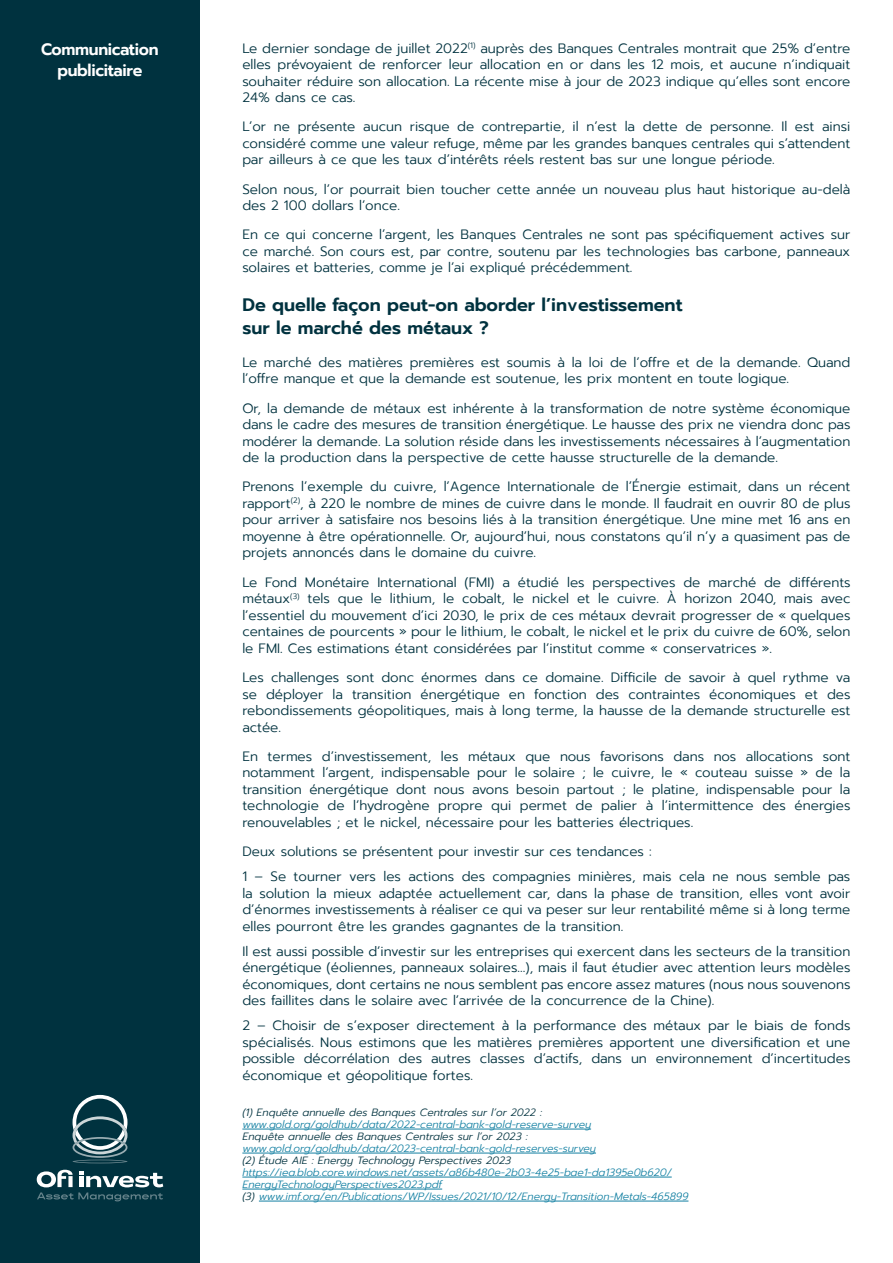
<style>
.page{position:relative;width:893px;height:1263px;background:#fff}
.page>*{position:absolute;margin:0;border:0;box-sizing:border-box;transform-origin:0 0}
.TEXTE_COURANT{font:600 18px/22.5px "Prompt";color:#00323f}
.TEXTE_COURANT-2{font:600 16.5px/21px "Prompt";letter-spacing:-.02em;color:#fff;text-align:center}
.TEXTE_COURANT-3{font:300 13.5px/16.5px "Prompt";color:#00323f;text-align:justify}
.TEXTE_COURANT-4{font:italic 300 10.5px/12px "Prompt";color:#1581a3}
.TEXTE_COURANT-5{font:italic 300 10.5px "Prompt";color:#00323f}
.s1{color:#00323f}
</style>
<div class="page">
<div style="left:0;top:0;width:200px;height:1263px;background:#00323f"></div>
<svg style="left:37px;top:1170px;width:126px;height:31px"></svg>
<svg style="left:73px;top:1159px;width:54px;height:4px"></svg>
<hr style="left:75px;top:1160px;width:50px;height:2px;background:#fff;border-radius:50%">
<svg style="left:73px;top:1095px;width:54px;height:63px"></svg>
<hr style="left:242px;top:1129px;width:349px;height:1px;background:#1581a3">
<hr style="left:242px;top:1153px;width:354px;height:1px;background:#1581a3">
<hr style="left:242px;top:1177px;width:430px;height:1px;background:#1581a3">
<hr style="left:242px;top:1189px;width:200px;height:1px;background:#1581a3">
<hr style="left:259px;top:1201px;width:429px;height:1px;background:#1581a3">
<p class="TEXTE_COURANT-2" style="left:41px;top:39px;width:119px">Communication publicitaire</p>
<p class="TEXTE_COURANT-3" style="left:242px;top:40px;width:610px">Le dernier sondage de juillet 2022<sup>(1)</sup> auprès des Banques Centrales montrait que 25% d’entre elles prévoyaient de renforcer leur allocation en or dans les 12 mois, et aucune n’indiquait souhaiter réduire son allocation. La récente mise à jour de 2023 indique qu’elles sont encore 24% dans ce cas.</p>
<p class="TEXTE_COURANT-3" style="left:242px;top:118px;width:610px">L’or ne présente aucun risque de contrepartie, il n’est la dette de personne. Il est ainsi considéré comme une valeur refuge, même par les grandes banques centrales qui s’attendent par ailleurs à ce que les taux d’intérêts réels restent bas sur une longue période.</p>
<p class="TEXTE_COURANT-3" style="left:242px;top:181px;width:610px">Selon nous, l’or pourrait bien toucher cette année un nouveau plus haut historique au-delà des 2 100 dollars l’once.</p>
<p class="TEXTE_COURANT-3" style="left:242px;top:226px;width:610px">En ce qui concerne l’argent, les Banques Centrales ne sont pas spécifiquement actives sur ce marché. Son cours est, par contre, soutenu par les technologies bas carbone, panneaux solaires et batteries, comme je l’ai expliqué précédemment.</p>
<p class="TEXTE_COURANT" style="left:242px;top:294px;width:442px">De quelle façon peut-on aborder l’investissement sur le marché des métaux ?</p>
<p class="TEXTE_COURANT-3" style="left:242px;top:354px;width:610px">Le marché des matières premières est soumis à la loi de l’offre et de la demande. Quand l’offre manque et que la demande est soutenue, les prix montent en toute logique.</p>
<p class="TEXTE_COURANT-3" style="left:242px;top:400px;width:610px">Or, la demande de métaux est inhérente à la transformation de notre système économique dans le cadre des mesures de transition énergétique. Le hausse des prix ne viendra donc pas modérer la demande. La solution réside dans les investissements nécessaires à l’augmentation de la production dans la perspective de cette hausse structurelle de la demande.</p>
<p class="TEXTE_COURANT-3" style="left:242px;top:479px;width:610px">Prenons l’exemple du cuivre, l’Agence Internationale de l’Énergie estimait, dans un récent rapport<sup>(2)</sup>, à 220 le nombre de mines de cuivre dans le monde. Il faudrait en ouvrir 80 de plus pour arriver à satisfaire nos besoins liés à la transition énergétique. Une mine met 16 ans en moyenne à être opérationnelle. Or, aujourd’hui, nous constatons qu’il n’y a quasiment pas de projets annoncés dans le domaine du cuivre.</p>
<p class="TEXTE_COURANT-3" style="left:242px;top:574px;width:610px">Le Fond Monétaire International (FMI) a étudié les perspectives de marché de différents métaux<sup>(3)</sup> tels que le lithium, le cobalt, le nickel et le cuivre. À horizon 2040, mais avec l’essentiel du mouvement d’ici 2030, le prix de ces métaux devrait progresser de « quelques centaines de pourcents » pour le lithium, le cobalt, le nickel et le prix du cuivre de 60%, selon le FMI. Ces estimations étant considérées par l’institut comme « conservatrices ».</p>
<p class="TEXTE_COURANT-3" style="left:242px;top:669px;width:610px">Les challenges sont donc énormes dans ce domaine. Difficile de savoir à quel rythme va se déployer la transition énergétique en fonction des contraintes économiques et des rebondissements géopolitiques, mais à long terme, la hausse de la demande structurelle est actée.</p>
<p class="TEXTE_COURANT-3" style="left:242px;top:748px;width:610px">En termes d’investissement, les métaux que nous favorisons dans nos allocations sont notamment l’argent, indispensable pour le solaire ; le cuivre, le « couteau suisse » de la transition énergétique dont nous avons besoin partout ; le platine, indispensable pour la technologie de l’hydrogène propre qui permet de palier à l’intermittence des énergies renouvelables ; et le nickel, nécessaire pour les batteries électriques.</p>
<p class="TEXTE_COURANT-3" style="left:242px;top:843px;width:411px">Deux solutions se présentent pour investir sur ces tendances :</p>
<p class="TEXTE_COURANT-3" style="left:242px;top:868px;width:610px">1 – Se tourner vers les actions des compagnies minières, mais cela ne nous semble pas la solution la mieux adaptée actuellement car, dans la phase de transition, elles vont avoir d’énormes investissements à réaliser ce qui va peser sur leur rentabilité même si à long terme elles pourront être les grandes gagnantes de la transition.</p>
<p class="TEXTE_COURANT-3" style="left:242px;top:943px;width:610px">Il est aussi possible d’investir sur les entreprises qui exercent dans les secteurs de la transition énergétique (éoliennes, panneaux solaires…), mais il faut étudier avec attention leurs modèles économiques, dont certains ne nous semblent pas encore assez matures (nous nous souvenons des faillites dans le solaire avec l’arrivée de la concurrence de la Chine).</p>
<p class="TEXTE_COURANT-3" style="left:242px;top:1017px;width:610px">2 – Choisir de s’exposer directement à la performance des métaux par le biais de fonds spécialisés. Nous estimons que les matières premières apportent une diversification et une possible décorrélation des autres classes d’actifs, dans un environnement d’incertitudes économique et géopolitique fortes.</p>
<p class="TEXTE_COURANT-5" style="left:242px;top:1105px;width:301px">(1) Enquête annuelle des Banques Centrales sur l’or 2022 :</p>
<p class="TEXTE_COURANT-4" style="left:242px;top:1118px;width:350px">www.gold.org/goldhub/data/2022-central-bank-gold-reserve-survey</p>
<p class="TEXTE_COURANT-5" style="left:242px;top:1129px;width:287px">Enquête annuelle des Banques Centrales sur l’or 2023 :</p>
<p class="TEXTE_COURANT-4" style="left:242px;top:1142px;width:355px">www.gold.org/goldhub/data/2023-central-bank-gold-reserves-survey</p>
<p class="TEXTE_COURANT-5" style="left:242px;top:1153px;width:270px">(2) Étude AIE : Energy Technology Perspectives 2023</p>
<p class="TEXTE_COURANT-4" style="left:242px;top:1166px;width:431px">https://iea.blob.core.windows.net/assets/a86b480e-2b03-4e25-bae1-da1395e0b620/<br>EnergyTechnologyPerspectives2023.pdf</p>
<p class="TEXTE_COURANT-4" style="left:242px;top:1190px;width:448px"><span class="s1">(3)</span> www.imf.org/en/Publications/WP/Issues/2021/10/12/Energy-Transition-Metals-465899</p>
</div>
